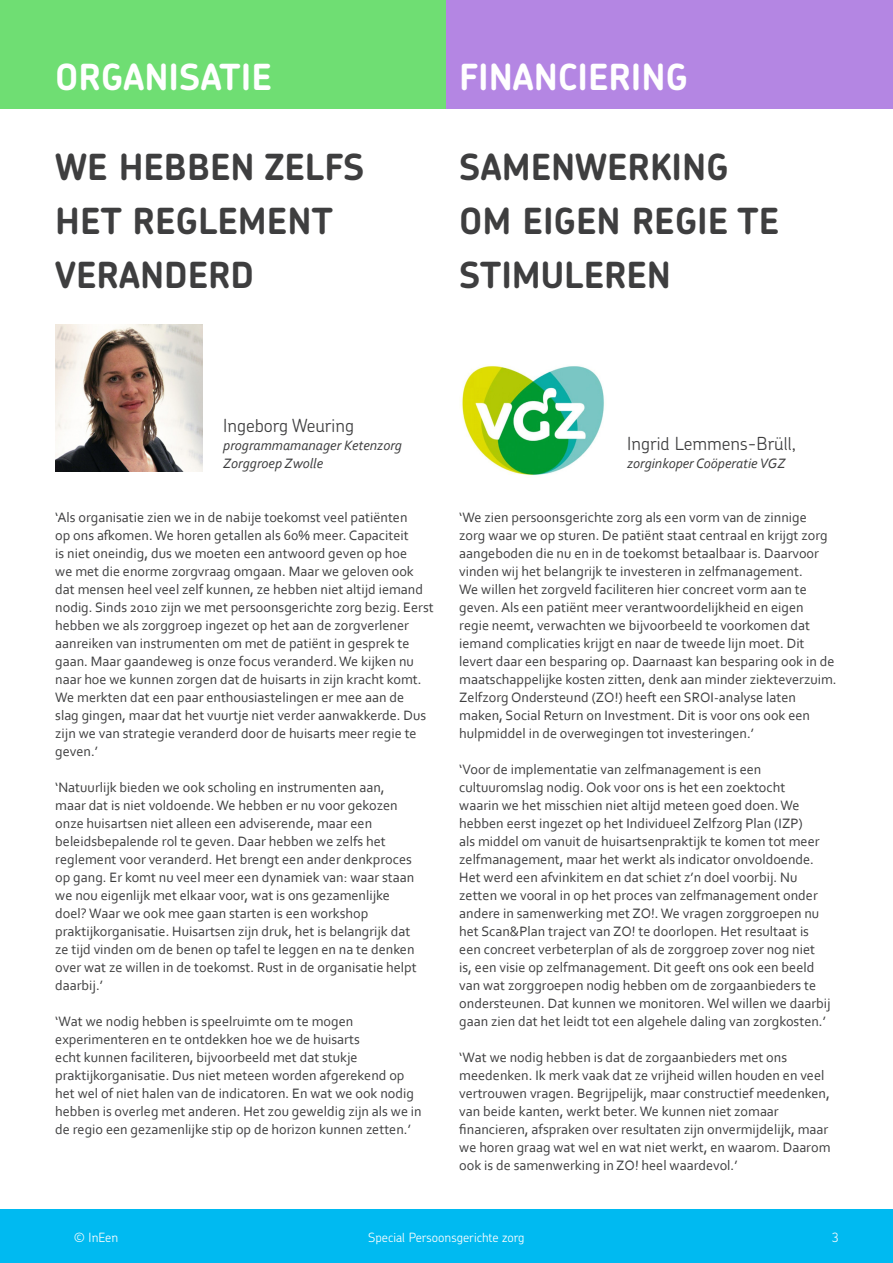
<style>
.page{position:relative;width:893px;height:1263px;background:#fff}
.page>*{position:absolute;margin:0;border:0;box-sizing:border-box;transform-origin:0 0}
.t1{font:700 36px/54px "Chevin Std";color:#3e3e3f}
.t2{font:700 36px "Chevin Std";color:#fff}
.t3{font:300 18px "Chevin Std";color:#3e3e3f}
.t4{font:14.25px/18px "Corbel";color:#3e3e3f}
.t5{font:italic 14.25px/18px "Corbel";color:#3e3e3f}
.t6{font:300 12.75px "Chevin Std";color:#fff}
</style>
<div class="page">
<div style="left:0;top:1209px;width:893px;height:54px;background:#00baf1"></div>
<div style="left:0;top:0;width:446px;height:108px;background:#6fde73"></div>
<div style="left:446px;top:0;width:447px;height:108px;background:#b486e3"></div>
<img style="left:55px;top:324px;width:147px;height:147px">
<img style="left:462px;top:366px;width:142px;height:110px">
<p class="t2" style="left:55px;top:53px;width:218px">ORGANISATIE</p>
<p class="t2" style="left:459px;top:53px;width:230px">FINANCIERING</p>
<p class="t1" style="left:55px;top:140px;width:310px">WE HEBBEN ZELFS<br>HET REGLEMENT<br>VERANDERD</p>
<p class="t1" style="left:459px;top:140px;width:322px">SAMENWERKING<br>OM EIGEN REGIE TE<br>STIMULEREN</p>
<p class="t3" style="left:223px;top:413px;width:132px">Ingeborg Weuring</p>
<p class="t5" style="left:223px;top:436px;width:180px">programmamanager Ketenzorg<br>Zorggroep Zwolle</p>
<p class="t3" style="left:627px;top:431px;width:170px">Ingrid Lemmens-Brüll,</p>
<p class="t5" style="left:627px;top:454px;width:160px">zorginkoper Coöperatie VGZ</p>
<p class="t4" style="left:55px;top:508px;width:380px">‘Als organisatie zien we in de nabije toekomst veel patiënten<br>op ons afkomen. We horen getallen als 60% meer. Capaciteit<br>is niet oneindig, dus we moeten een antwoord geven op hoe<br>we met die enorme zorgvraag omgaan. Maar we geloven ook dat mensen heel veel zelf kunnen, ze hebben niet altijd iemand nodig. Sinds 2010 zijn we met persoonsgerichte zorg bezig. Eerst hebben we als zorggroep ingezet op het aan de zorgverlener aanreiken van instrumenten om met de patiënt in gesprek te gaan. Maar gaandeweg is onze focus veranderd. We kijken nu naar hoe we kunnen zorgen dat de huisarts in zijn kracht komt.<br>We merkten dat een paar enthousiastelingen er mee aan de<br>slag gingen, maar dat het vuurtje niet verder aanwakkerde. Dus zijn we van strategie veranderd door de huisarts meer regie te geven.’</p>
<p class="t4" style="left:55px;top:778px;width:363px">‘Natuurlijk bieden we ook scholing en instrumenten aan, maar dat is niet voldoende. We hebben er nu voor gekozen onze huisartsen niet alleen een adviserende, maar een beleidsbepalende rol te geven. Daar hebben we zelfs het reglement voor veranderd. Het brengt een ander denkproces op gang. Er komt nu veel meer een dynamiek van: waar staan we nou eigenlijk met elkaar voor, wat is ons gezamenlijke doel? Waar we ook mee gaan starten is een workshop praktijkorganisatie. Huisartsen zijn druk, het is belangrijk dat ze tijd vinden om de benen op tafel te leggen en na te denken over wat ze willen in de toekomst. Rust in de organisatie helpt daarbij.’</p>
<p class="t4" style="left:55px;top:1012px;width:368px">‘Wat we nodig hebben is speelruimte om te mogen experimenteren en te ontdekken hoe we de huisarts<br>echt kunnen faciliteren, bijvoorbeeld met dat stukje praktijkorganisatie. Dus niet meteen worden afgerekend op het wel of niet halen van de indicatoren. En wat we ook nodig hebben is overleg met anderen. Het zou geweldig zijn als we in de regio een gezamenlijke stip op de horizon kunnen zetten.’</p>
<p class="t4" style="left:459px;top:508px;width:379px">‘We zien persoonsgerichte zorg als een vorm van de zinnige zorg waar we op sturen. De patiënt staat centraal en krijgt zorg aangeboden die nu en in de toekomst betaalbaar is. Daarvoor vinden wij het belangrijk te investeren in zelfmanagement.<br>We willen het zorgveld faciliteren hier concreet vorm aan te geven. Als een patiënt meer verantwoordelijkheid en eigen regie neemt, verwachten we bijvoorbeeld te voorkomen dat iemand complicaties krijgt en naar de tweede lijn moet. Dit levert daar een besparing op. Daarnaast kan besparing ook in de maatschappelijke kosten zitten, denk aan minder ziekteverzuim.<br>Zelfzorg Ondersteund (ZO!) heeft een SROI-analyse laten maken, Social Return on Investment. Dit is voor ons ook een hulpmiddel in de overwegingen tot investeringen.’</p>
<p class="t4" style="left:459px;top:760px;width:373px">‘Voor de implementatie van zelfmanagement is een cultuuromslag nodig. Ook voor ons is het een zoektocht<br>waarin we het misschien niet altijd meteen goed doen. We hebben eerst ingezet op het Individueel Zelfzorg Plan (IZP)<br>als middel om vanuit de huisartsenpraktijk te komen tot meer zelfmanagement, maar het werkt als indicator onvoldoende.<br>Het werd een afvinkitem en dat schiet z’n doel voorbij. Nu zetten we vooral in op het proces van zelfmanagement onder andere in samenwerking met ZO!. We vragen zorggroepen nu het Scan&amp;Plan traject van ZO! te doorlopen. Het resultaat is een concreet verbeterplan of als de zorggroep zover nog niet is, een visie op zelfmanagement. Dit geeft ons ook een beeld van wat zorggroepen nodig hebben om de zorgaanbieders te ondersteunen. Dat kunnen we monitoren. Wel willen we daarbij gaan zien dat het leidt tot een algehele daling van zorgkosten.’</p>
<p class="t4" style="left:459px;top:1048px;width:373px">‘Wat we nodig hebben is dat de zorgaanbieders met ons meedenken. Ik merk vaak dat ze vrijheid willen houden en veel vertrouwen vragen. Begrijpelijk, maar constructief meedenken, van beide kanten, werkt beter. We kunnen niet zomaar financieren, afspraken over resultaten zijn onvermijdelijk, maar we horen graag wat wel en wat niet werkt, en waarom. Daarom ook is de samenwerking in ZO! heel waardevol.’</p>
<p class="t6" style="left:74px;top:1229px;width:46px">© InEen</p>
<p class="t6" style="left:368px;top:1229px;width:158px">Special Persoonsgerichte zorg</p>
<p class="t6" style="left:832px;top:1229px;width:9px">3</p>
</div>
